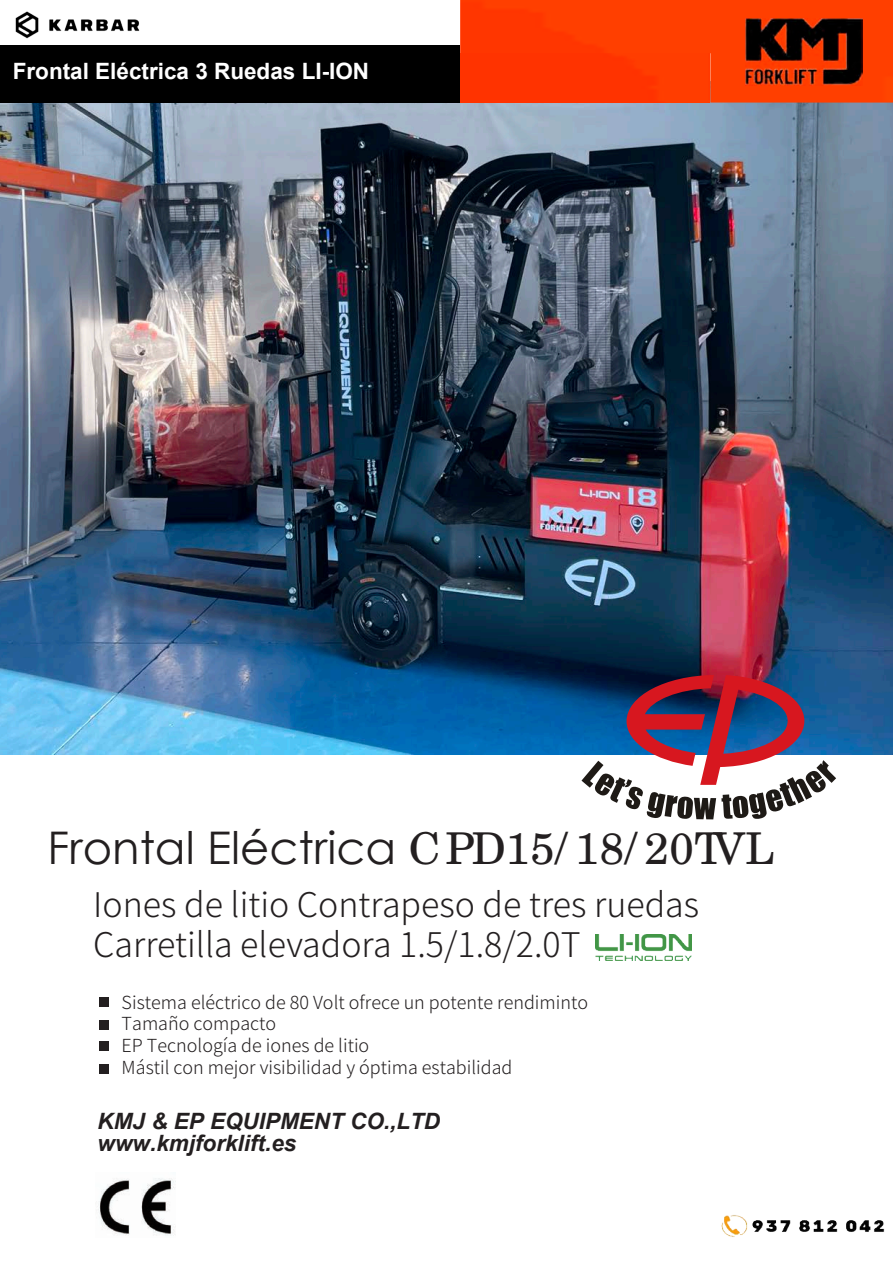
<style>
.page{position:relative;width:893px;height:1263px;background:#fff}
.page>*{position:absolute;margin:0;border:0;box-sizing:border-box;transform-origin:0 0}
.t1{font:45px "Century Gothic";color:#231f20}
.t2{font:300 34.05px/40.8px "Source Han Sans CN";color:#231f20}
.t3{font:italic 700 22.5px/22px "Arial";color:#231f20}
.t4{font:700 22.5px "Arial";color:#fff}
.t5{font:300 18px/21.6px "Source Han Sans CN";color:#231f20}
.s1{font-family:"New Century Schlbk";font-size:43.8px}
</style>
<div class="page">
<img style="left:98px;top:1178px;width:78px;height:58px">
<img style="left:596px;top:934px;width:96px;height:26px">
<div style="left:99px;top:997px;width:10px;height:9px;background:#231f20"></div>
<div style="left:99px;top:1020px;width:10px;height:10px;background:#231f20"></div>
<div style="left:99px;top:1041px;width:10px;height:10px;background:#231f20"></div>
<div style="left:99px;top:1064px;width:10px;height:9px;background:#231f20"></div>
<img style="left:0;top:102px;width:893px;height:653px">
<svg style="left:581px;top:675px;width:255px;height:144px"></svg>
<img style="left:460px;top:0;width:433px;height:103px">
<div style="left:0;top:45px;width:460px;height:57px;background:#000"></div>
<img style="left:745px;top:18px;width:117px;height:68px">
<img style="left:461px;top:53px;width:248px;height:50px">
<img style="left:15px;top:11px;width:125px;height:28px">
<img style="left:721px;top:1215px;width:164px;height:22px">
<p class="t4" style="left:13px;top:55px;width:358px">Frontal Eléctrica 3 Ruedas LI-ION</p>
<h1 class="t1" style="left:47px;top:816px;width:728px">Frontal Eléctrica <span class="s1">CPD15/ 18/ 20TVL</span></h1>
<h2 class="t2" style="left:93px;top:884px;width:607px">Iones de litio Contrapeso de tres ruedas<br>Carretilla elevadora 1.5/1.8/2.0T</h2>
<p class="t5" style="left:122px;top:992px;width:468px">Sistema eléctrico de 80 Volt ofrece un potente rendiminto Tamaño compacto<br>EP Tecnología de iones de litio<br>Mástil con mejor visibilidad y óptima estabilidad</p>
<p class="t3" style="left:98px;top:1110px;width:344px">KMJ &amp; EP EQUIPMENT CO.,LTD www.kmjforklift.es</p>
</div>
